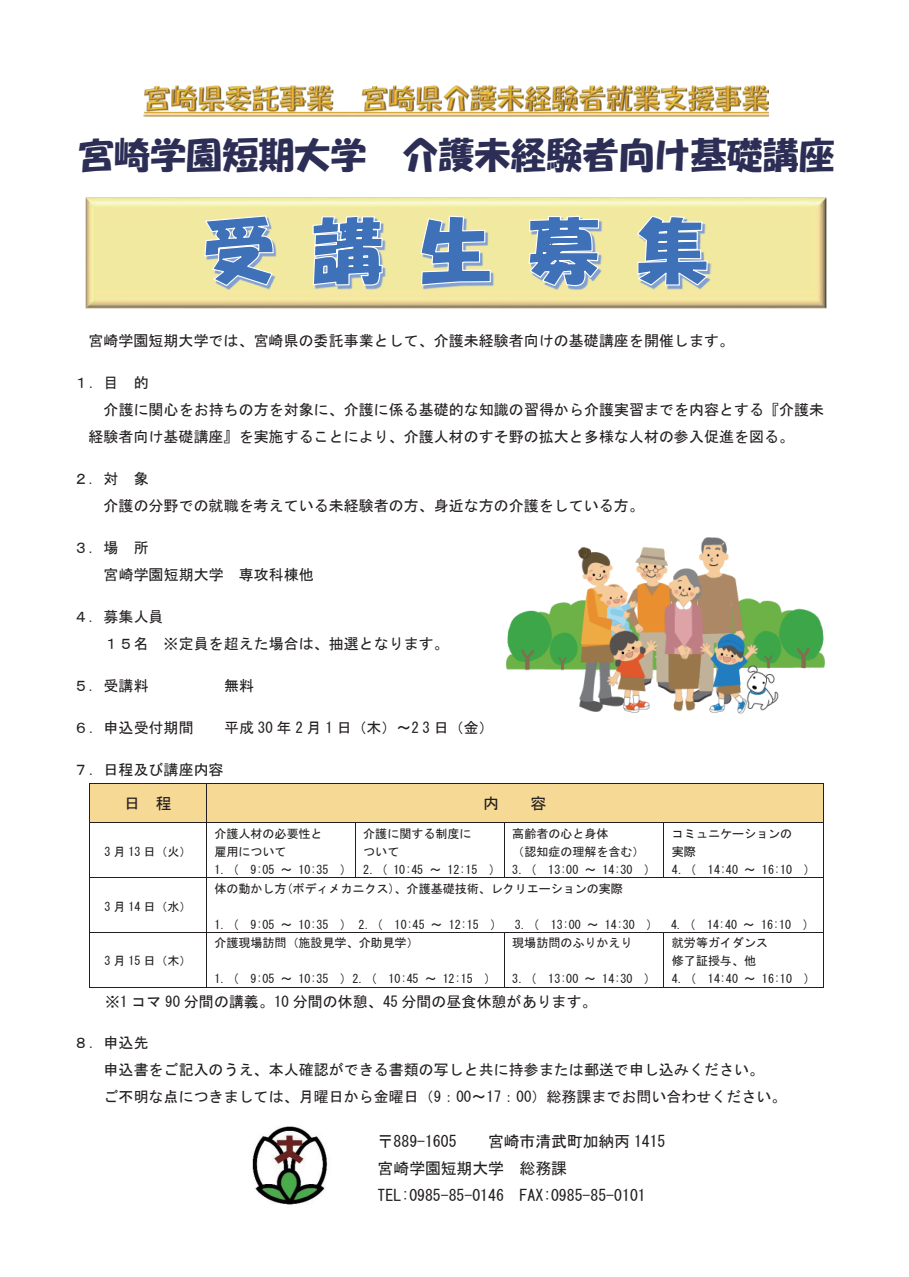
<style>
.page{position:relative;width:909px;height:1277px;background:#fff}
.page>*{position:absolute;margin:0;border:0;box-sizing:border-box;transform-origin:0 0}
.t1{font:36px "HG Soei Kakupoptai";color:#2d2e55}
.t2{font:15.9px/27px "MS Gothic";color:#231f20}
.t3{font:15px/27px "MS Gothic";color:#231f20}
.t4{font:12px/18px "MS Gothic";color:#231f20}
</style>
<div class="page">
<img style="left:144px;top:85px;width:624px;height:31px">
<img style="left:145px;top:111px;width:623px;height:1px">
<div style="left:90px;top:784px;width:116px;height:38px;background:#f7d996"></div>
<div style="left:207px;top:784px;width:615px;height:38px;background:#f7d996"></div>
<hr style="left:90px;top:783px;width:116px;height:1px;background:#231f20">
<hr style="left:207px;top:783px;width:615px;height:1px;background:#231f20">
<hr style="left:89px;top:784px;width:1px;height:38px;background:#231f20">
<hr style="left:206px;top:784px;width:1px;height:38px;background:#231f20">
<hr style="left:822px;top:784px;width:1px;height:38px;background:#231f20">
<hr style="left:90px;top:822px;width:116px;height:1px;background:#231f20">
<hr style="left:207px;top:822px;width:148px;height:1px;background:#231f20">
<hr style="left:355px;top:822px;width:149px;height:1px;background:#231f20">
<hr style="left:504px;top:822px;width:159px;height:1px;background:#231f20">
<hr style="left:664px;top:822px;width:158px;height:1px;background:#231f20">
<hr style="left:89px;top:823px;width:1px;height:54px;background:#231f20">
<hr style="left:206px;top:823px;width:1px;height:54px;background:#231f20">
<hr style="left:355px;top:823px;width:1px;height:54px;background:#231f20">
<hr style="left:504px;top:823px;width:1px;height:54px;background:#231f20">
<hr style="left:663px;top:823px;width:1px;height:54px;background:#231f20">
<hr style="left:822px;top:823px;width:1px;height:54px;background:#231f20">
<hr style="left:90px;top:877px;width:116px;height:1px;background:#231f20">
<hr style="left:207px;top:877px;width:148px;height:1px;background:#231f20">
<hr style="left:355px;top:877px;width:149px;height:1px;background:#231f20">
<hr style="left:504px;top:877px;width:159px;height:1px;background:#231f20">
<hr style="left:664px;top:877px;width:158px;height:1px;background:#231f20">
<hr style="left:89px;top:878px;width:1px;height:54px;background:#231f20">
<hr style="left:206px;top:878px;width:1px;height:54px;background:#231f20">
<hr style="left:822px;top:878px;width:1px;height:54px;background:#231f20">
<hr style="left:90px;top:932px;width:116px;height:1px;background:#231f20">
<hr style="left:207px;top:932px;width:297px;height:1px;background:#231f20">
<hr style="left:504px;top:932px;width:159px;height:1px;background:#231f20">
<hr style="left:664px;top:932px;width:158px;height:1px;background:#231f20">
<hr style="left:89px;top:932px;width:1px;height:54px;background:#231f20">
<hr style="left:90px;top:986px;width:116px;height:1px;background:#231f20">
<hr style="left:206px;top:932px;width:1px;height:54px;background:#231f20">
<hr style="left:207px;top:986px;width:297px;height:1px;background:#231f20">
<hr style="left:504px;top:932px;width:1px;height:54px;background:#231f20">
<hr style="left:504px;top:986px;width:159px;height:1px;background:#231f20">
<hr style="left:663px;top:932px;width:1px;height:54px;background:#231f20">
<hr style="left:664px;top:986px;width:158px;height:1px;background:#231f20">
<hr style="left:822px;top:932px;width:1px;height:54px;background:#231f20">
<img style="left:252px;top:1126px;width:76px;height:79px">
<img style="left:86px;top:197px;width:740px;height:111px">
<img style="left:205px;top:216px;width:506px;height:74px">
<svg style="left:204px;top:214px;width:504px;height:73px;background:#a5b6b4"></svg>
<img style="left:506px;top:537px;width:318px;height:176px">
<h1 class="t1" style="left:78px;top:137px;width:758px">宮崎学園短期大学 介護未経験者向け基礎講座</h1>
<p class="t3" style="left:88px;top:327px;width:646px">宮崎学園短期大学では、宮崎県の委託事業として、介護未経験者向けの基礎講座を開催します。</p>
<p class="t3" style="left:74px;top:369px;width:77px">１．目 的</p>
<p class="t3" style="left:104px;top:396px;width:721px">介護に関心をお持ちの方を対象に、介護に係る基礎的な知識の習得から介護実習までを内容とする『介護未</p>
<p class="t3" style="left:88px;top:423px;width:707px">経験者向け基礎講座』を実施することにより、介護人材のすそ野の拡大と多様な人材の参入促進を図る。</p>
<p class="t3" style="left:104px;top:465px;width:542px;text-indent:-30px">２．対 象<br>介護の分野での就職を考えている未経験者の方、身近な方の介護をしている方。</p>
<p class="t3" style="left:104px;top:534px;width:212px;text-indent:-30px">３．場 所<br>宮崎学園短期大学 専攻科棟他</p>
<p class="t3" style="left:104px;top:603px;width:346px;text-indent:-30px">４．募集人員<br>１５名 ※定員を超えた場合は、抽選となります。</p>
<p class="t3" style="left:73px;top:672px;width:77px">５．受講料</p>
<p class="t3" style="left:73px;top:714px;width:122px">６．申込受付期間</p>
<p class="t3" style="left:224px;top:672px;width:31px">無料</p>
<p class="t3" style="left:224px;top:714px;width:271px">平成 30 年 2 月 1 日（木）～23 日（金）</p>
<p class="t3" style="left:73px;top:756px;width:151px">７．日程及び講座内容</p>
<p class="t2" style="left:124px;top:789px;width:49px">日 程</p>
<p class="t2" style="left:483px;top:789px;width:17px">内</p>
<p class="t2" style="left:530px;top:789px;width:17px">容</p>
<p class="t4" style="left:104px;top:842px;width:89px">3 月 13 日（火）</p>
<p class="t4" style="left:512px;top:824px;width:134px">高齢者の心と身体<br>（認知症の理解を含む）</p>
<p class="t4" style="left:512px;top:860px;width:140px">3. ( 13:00 ～ 14:30 )</p>
<p class="t4" style="left:214px;top:824px;width:110px">介護人材の必要性と雇用について</p>
<p class="t4" style="left:214px;top:860px;width:134px">1. ( 9:05 ～ 10:35 )</p>
<p class="t4" style="left:363px;top:824px;width:110px">介護に関する制度について</p>
<p class="t4" style="left:363px;top:860px;width:134px">2. ( 10:45 ～ 12:15 )</p>
<p class="t4" style="left:671px;top:824px;width:122px">コミュニケーションの実際</p>
<p class="t4" style="left:671px;top:860px;width:140px">4. ( 14:40 ～ 16:10 )</p>
<p class="t4" style="left:104px;top:897px;width:89px">3 月 14 日（水）</p>
<p class="t4" style="left:104px;top:951px;width:89px">3 月 15 日（木）</p>
<p class="t4" style="left:214px;top:879px;width:410px">体の動かし方(ボディメカニクス)、介護基礎技術、レクリエーションの実際</p>
<p class="t4" style="left:214px;top:915px;width:284px">1. ( 9:05 ～ 10:35 ) 2. ( 10:45 ～ 12:15 )</p>
<p class="t4" style="left:514px;top:915px;width:140px">3. ( 13:00 ～ 14:30 )</p>
<p class="t4" style="left:670px;top:915px;width:139px">4. ( 14:40 ～ 16:10 )</p>
<p class="t4" style="left:214px;top:933px;width:206px">介護現場訪問（施設見学、介助見学）</p>
<p class="t4" style="left:214px;top:969px;width:278px">1. ( 9:05 ～ 10:35 ) 2. ( 10:45 ～ 12:15 )</p>
<p class="t4" style="left:512px;top:933px;width:122px">現場訪問のふりかえり</p>
<p class="t4" style="left:512px;top:970px;width:140px">3. ( 13:00 ～ 14:30 )</p>
<p class="t4" style="left:671px;top:934px;width:98px">就労等ガイダンス修了証授与、他</p>
<p class="t4" style="left:671px;top:970px;width:140px">4. ( 14:40 ～ 16:10 )</p>
<p class="t3" style="left:105px;top:987px;width:493px">※1 コマ 90 分間の講義。10 分間の休憩、45 分間の昼食休憩があります。</p>
<p class="t3" style="left:104px;top:1029px;width:684px;text-indent:-30px">８．申込先<br>申込書をご記入のうえ、本人確認ができる書類の写しと共に持参または郵送で申し込みください。<br>ご不明な点につきましては、月曜日から金曜日（9：00～17：00）総務課までお問い合わせください。</p>
<p class="t2" style="left:377px;top:1127px;width:81px">〒889-1605</p>
<p class="t2" style="left:377px;top:1127px;width:289px;text-indent:110px">宮崎市清武町加納丙 1415宮崎学園短期大学 総務課<br>TEL:0985-85-0146 FAX:0985-85-0101</p>
</div>
